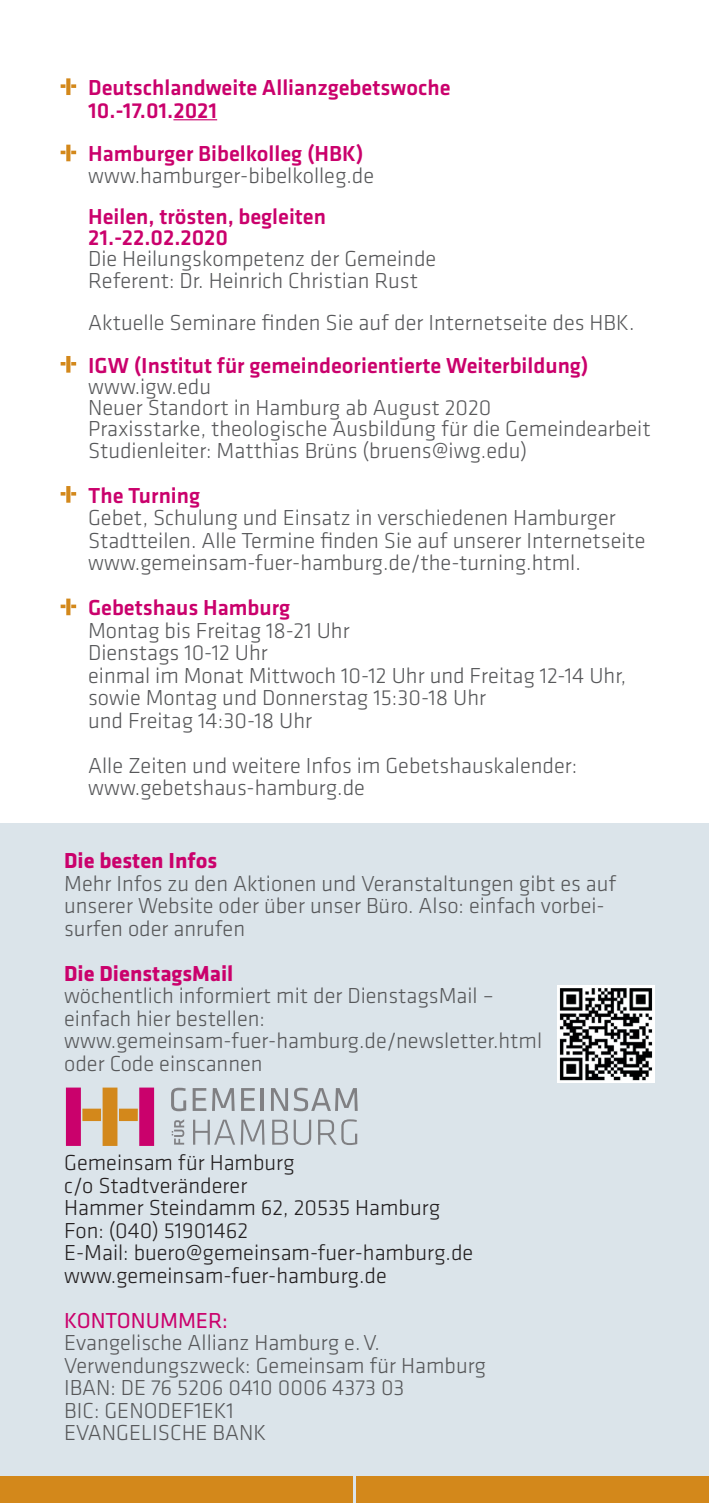
<style>
.page{position:relative;width:709px;height:1503px;background:#fff}
.page>*{position:absolute;margin:0;border:0;box-sizing:border-box;transform-origin:0 0}
.t1{font:300 22.5px/22.5px "Klavika Basic";color:#57585a}
.t2{font:500 22.5px/22.5px "Klavika Basic";color:#ca016c}
.t3{font:300 22.5px/22.5px "Klavika Basic";color:#231f20}
.t4{font:700 22.5px "Klavika Basic";color:#ca016c}
.t5{font:22.5px "Klavika Basic";color:#ca016c}
</style>
<div class="page">
<div style="left:0;top:823px;width:709px;height:679px;background:#dbe4ea"></div>
<div style="left:0;top:1476px;width:353px;height:26px;background:#d3881b"></div>
<div style="left:356px;top:1476px;width:353px;height:26px;background:#d3881b"></div>
<svg style="left:193px;top:1119px;width:42px;height:25px"></svg>
<svg style="left:241px;top:1119px;width:23px;height:25px"></svg>
<svg style="left:272px;top:1119px;width:16px;height:25px"></svg>
<svg style="left:294px;top:1119px;width:17px;height:26px"></svg>
<svg style="left:318px;top:1119px;width:39px;height:26px"></svg>
<svg style="left:171px;top:1087px;width:15px;height:24px"></svg>
<svg style="left:193px;top:1088px;width:13px;height:22px"></svg>
<svg style="left:212px;top:1088px;width:23px;height:22px"></svg>
<svg style="left:241px;top:1088px;width:14px;height:22px"></svg>
<hr style="left:261px;top:1088px;width:3px;height:22px;background:#808083">
<svg style="left:271px;top:1088px;width:17px;height:22px"></svg>
<svg style="left:294px;top:1087px;width:64px;height:24px"></svg>
<svg style="left:172px;top:1119px;width:12px;height:25px"></svg>
<svg style="left:82px;top:1087px;width:56px;height:58px"></svg>
<div style="left:66px;top:1087px;width:15px;height:58px;background:#ca016c"></div>
<div style="left:139px;top:1087px;width:15px;height:58px;background:#ca016c"></div>
<img style="left:558px;top:985px;width:96px;height:97px">
<hr style="left:173px;top:119px;width:44px;height:1px;background:#ca016c">
<svg style="left:71px;top:84px;width:5px;height:4px"></svg>
<svg style="left:61px;top:84px;width:4px;height:4px"></svg>
<svg style="left:66px;top:78px;width:4px;height:17px"></svg>
<svg style="left:71px;top:151px;width:5px;height:3px"></svg>
<svg style="left:61px;top:151px;width:4px;height:3px"></svg>
<svg style="left:66px;top:145px;width:4px;height:16px"></svg>
<svg style="left:71px;top:362px;width:5px;height:3px"></svg>
<svg style="left:61px;top:362px;width:4px;height:3px"></svg>
<svg style="left:66px;top:356px;width:4px;height:16px"></svg>
<svg style="left:71px;top:492px;width:5px;height:3px"></svg>
<svg style="left:61px;top:492px;width:4px;height:3px"></svg>
<svg style="left:66px;top:486px;width:4px;height:16px"></svg>
<svg style="left:71px;top:604px;width:5px;height:4px"></svg>
<svg style="left:61px;top:604px;width:4px;height:4px"></svg>
<svg style="left:66px;top:598px;width:4px;height:17px"></svg>
<p class="t2" style="left:88px;top:76px;width:364px">Deutschlandweite Allianzgebetswoche<br>10.-17.01.2021</p>
<p class="t2" style="left:88px;top:142px;width:277px">Hamburger Bibelkolleg (HBK)</p>
<p class="t1" style="left:88px;top:164px;width:287px">www.hamburger-bibelkolleg.de</p>
<p class="t2" style="left:88px;top:205px;width:239px;line-height:21.2px">Heilen, trösten, begleiten<br>21.-22.02.2020</p>
<p class="t1" style="left:88px;top:248px;width:350px;line-height:21.2px">Die Heilungskompetenz der Gemeinde<br>Referent: Dr. Heinrich Christian Rust</p>
<p class="t1" style="left:88px;top:311px;width:548px">Aktuelle Seminare finden Sie auf der Internetseite des HBK.</p>
<p class="t2" style="left:88px;top:353px;width:502px">IGW (Institut für gemeindeorientierte Weiterbildung)</p>
<p class="t1" style="left:88px;top:375px;width:564px;line-height:21.2px">www.igw.edu<br>Neuer Standort in Hamburg ab August 2020<br>Praxisstarke, theologische Ausbildung für die Gemeindearbeit Studienleiter: Matthias Brüns (bruens@iwg.edu)</p>
<p class="t2" style="left:88px;top:483px;width:113px">The Turning</p>
<p class="t1" style="left:88px;top:506px;width:559px">Gebet, Schulung und Einsatz in verschiedenen Hamburger<br>Stadtteilen. Alle Termine finden Sie auf unserer Internetseite www.gemeinsam-fuer-hamburg.de/the-turning.html.</p>
<p class="t2" style="left:88px;top:596px;width:204px">Gebetshaus Hamburg</p>
<p class="t1" style="left:88px;top:619px;width:539px">Montag bis Freitag 18-21 Uhr<br>Dienstags 10-12 Uhr<br>einmal im Monat Mittwoch 10-12 Uhr und Freitag 12-14 Uhr, sowie Montag und Donnerstag 15:30-18 Uhr<br>und Freitag 14:30-18 Uhr</p>
<p class="t1" style="left:88px;top:754px;width:490px">Alle Zeiten und weitere Infos im Gebetshauskalender: www.gebetshaus-hamburg.de</p>
<p class="t4" style="left:64px;top:844px;width:154px">Die besten Infos</p>
<p class="t1" style="left:64px;top:871px;width:554px">Mehr Infos zu den Aktionen und Veranstaltungen gibt es auf unserer Website oder über unser Büro. Also: einfach vorbei&shy;surfen oder anrufen</p>
<p class="t4" style="left:64px;top:957px;width:171px">Die DienstagsMail</p>
<p class="t1" style="left:64px;top:984px;width:479px">wöchentlich informiert mit der DienstagsMail – einfach hier bestellen: www.gemeinsam-fuer-hamburg.de/newsletter.html oder Code einscannen</p>
<p class="t3" style="left:64px;top:1151px;width:411px">Gemeinsam für Hamburg<br>c/o Stadtveränderer<br>Hammer Steindamm 62, 20535 Hamburg<br>Fon: (040) 51901462<br>E-Mail: buero@gemeinsam-fuer-hamburg.de www.gemeinsam-fuer-hamburg.de</p>
<p class="t5" style="left:64px;top:1305px;width:165px">KONTONUMMER:</p>
<p class="t1" style="left:64px;top:1331px;width:423px">Evangelische Allianz Hamburg e.V.<br>Verwendungszweck: Gemeinsam für Hamburg<br>IBAN: DE 76 5206 0410 0006 4373 03<br>BIC: GENODEF1EK1<br>EVANGELISCHE BANK</p>
</div>
